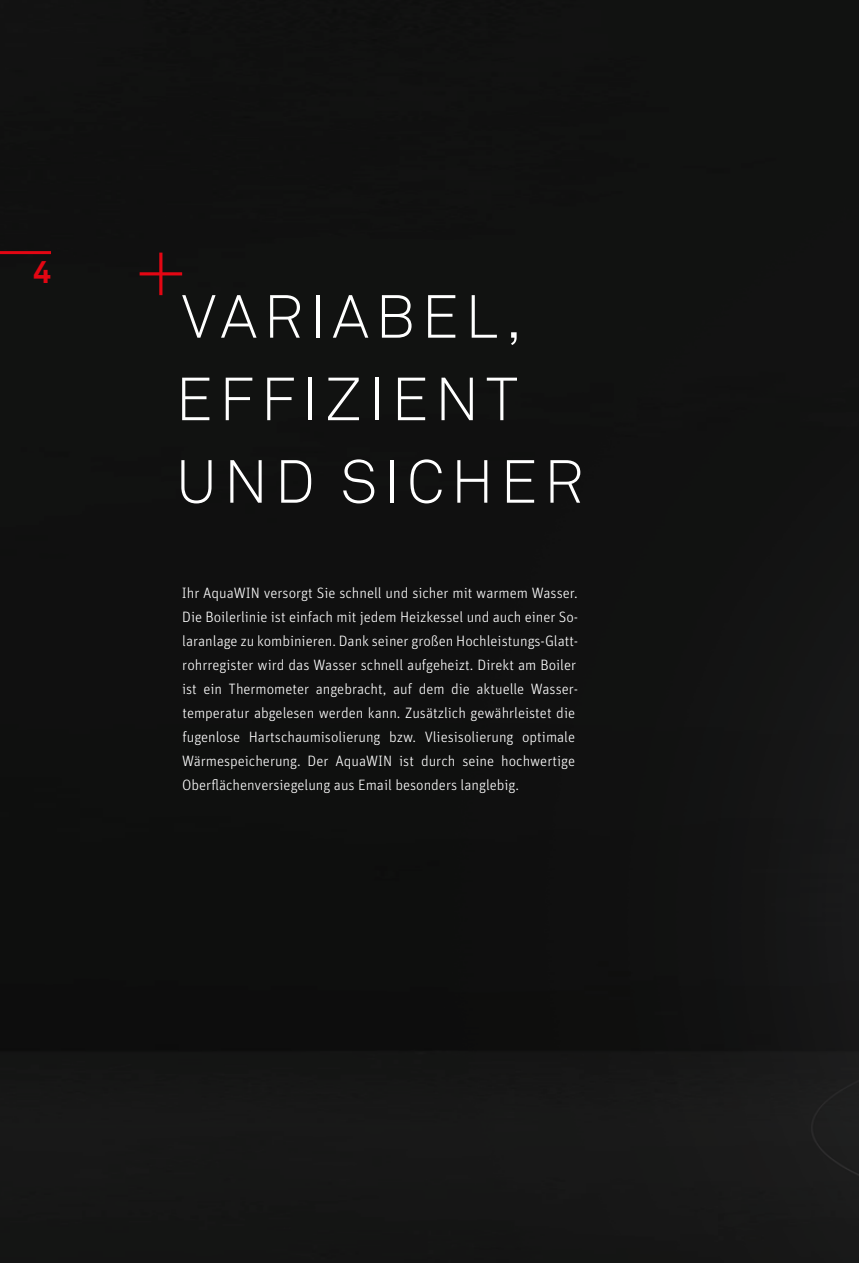
<style>
.page{position:relative;width:859px;height:1263px;background:#111211}
.page>*{position:absolute;margin:0;border:0;box-sizing:border-box;transform-origin:0 0}
.t1{font:300 60px/82.5px "Akkurat Pro";letter-spacing:.11em;color:#fff}
.t2{font:700 31.5px "Akkurat Pro";color:#e30613}
.t3{font:300 15px/24px "Unit OT";color:#fff}
</style>
<div class="page">
<svg style="left:140px;top:253px;width:42px;height:42px;background:#2f0f10"></svg>
<hr style="left:0;top:251px;width:51px;height:3px;background:#e30613">
<h2 class="t2" style="left:33px;top:253px;width:19px">4</h2>
<h1 class="t1" style="left:176px;top:275px;width:409px">VARIABEL,<br>EFFIZIENT<br>UND SICHER</h1>
<p class="t3" style="left:182px;top:581px;width:398px">Ihr AquaWIN versorgt Sie schnell und sicher mit warmem Wasser.<br>Die Boilerlinie ist einfach mit jedem Heizkessel und auch einer So&shy;laranlage zu kombinieren. Dank seiner großen Hochleistungs-Glatt&shy;rohrregister wird das Wasser schnell aufgeheizt. Direkt am Boiler ist ein Thermometer angebracht, auf dem die aktuelle Wasser&shy;temperatur abgelesen werden kann. Zusätzlich gewährleistet die fugenlose Hartschaumisolierung bzw. Vliesisolierung optimale Wärmespeicherung. Der AquaWIN ist durch seine hochwertige Oberflächenversiegelung aus Email besonders langlebig.</p>
</div>
